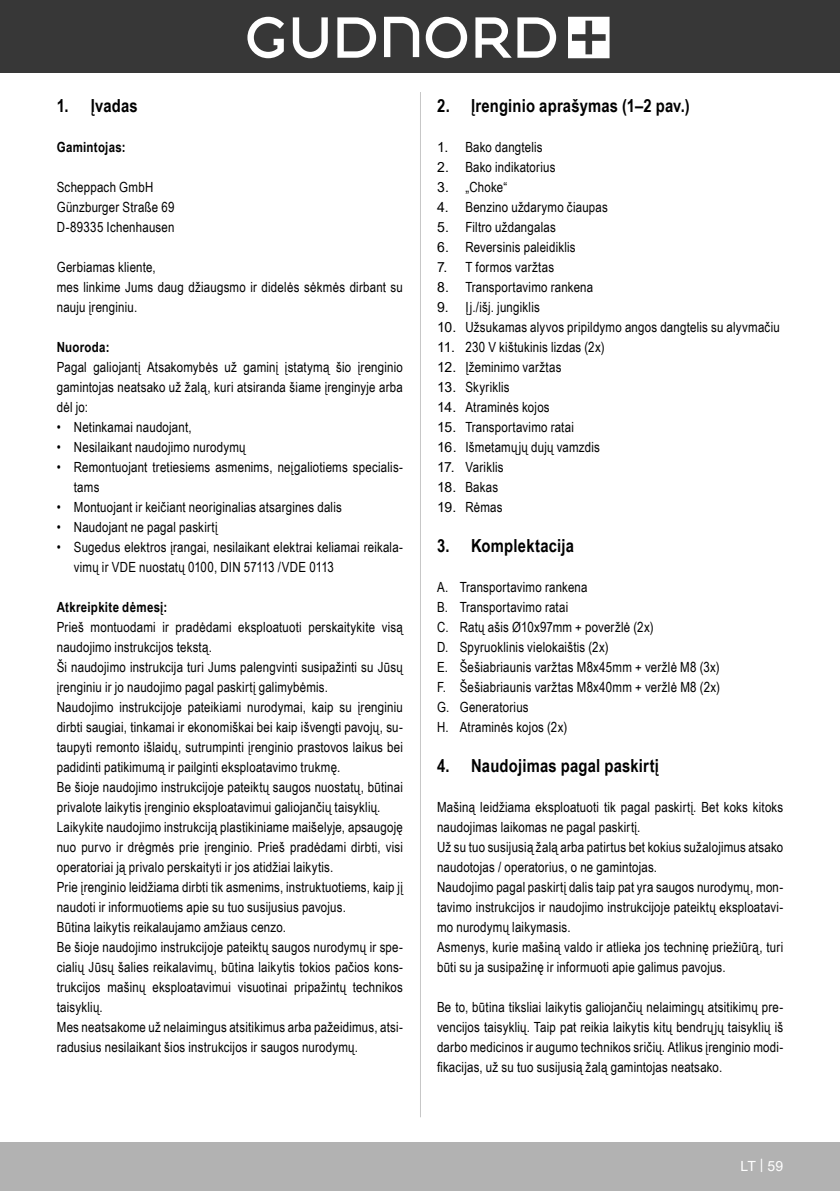
<style>
.page{position:relative;width:840px;height:1191px;background:#fff}
.page>*{position:absolute;margin:0;border:0;box-sizing:border-box;transform-origin:0 0}
.t1{font:700 18px "Arial Narrow";letter-spacing:.015em;color:#000}
.Basiseinstellung{font:14px/20px "Arial Narrow";letter-spacing:.015em;color:#000}
.Grundtext_Bold{font:700 14px "Arial Narrow";letter-spacing:.02em;color:#000}
.Grundtext_Bold-2{font:14px "Arial Narrow";letter-spacing:.015em;color:#000}
.t2{font:14px "Arial";color:#fff}
.s1{font-family:"Arial"}
</style>
<div class="page">
<div style="left:0;top:1142px;width:839px;height:49px;background:#b2b2b2"></div>
<div style="left:0;top:0;width:839px;height:72px;background:#373737"></div>
<svg style="left:568px;top:17px;width:41px;height:41px"></svg>
<svg style="left:425px;top:17px;width:42px;height:41px"></svg>
<svg style="left:384px;top:17px;width:35px;height:40px"></svg>
<svg style="left:337px;top:17px;width:39px;height:41px"></svg>
<svg style="left:292px;top:17px;width:35px;height:41px"></svg>
<svg style="left:517px;top:17px;width:39px;height:41px"></svg>
<svg style="left:475px;top:17px;width:36px;height:41px"></svg>
<svg style="left:247px;top:17px;width:37px;height:41px"></svg>
<hr style="left:420px;top:92px;width:1px;height:1025px;background:#c7c7c7">
<p class="t1" style="left:57px;top:92px;width:83px">1. Įvadas</p>
<p class="Grundtext_Bold" style="left:57px;top:136px;width:70px">Gamintojas:</p>
<p class="Basiseinstellung" style="left:57px;top:177px;width:98px">Scheppach GmbH</p>
<p class="Basiseinstellung" style="left:57px;top:197px;width:119px">Günzburger Straße 69</p>
<p class="Basiseinstellung" style="left:57px;top:217px;width:119px">D-89335 Ichenhausen</p>
<p class="Grundtext_Bold-2" style="left:57px;top:257px;width:100px">Gerbiamas kliente,</p>
<p class="Basiseinstellung" style="left:57px;top:277px;width:347px">mes linkime Jums daug džiaugsmo ir didelės sėkmės dirbant su nauju įrenginiu.</p>
<p class="Grundtext_Bold" style="left:57px;top:336px;width:54px">Nuoroda:</p>
<p class="Basiseinstellung" style="left:57px;top:357px;width:347px;text-align:justify">Pagal galiojantį Atsakomybės už gaminį įstatymą šio įrenginio gamintojas neatsako už žalą, kuri atsiranda šiame įrenginyje arba dėl jo:</p>
<p class="Basiseinstellung" style="left:57px;top:417px;width:136px">• Netinkamai naudojant,</p>
<p class="Basiseinstellung" style="left:57px;top:437px;width:190px">• Nesilaikant naudojimo nurodymų</p>
<p class="Basiseinstellung" style="left:74px;top:457px;width:330px;text-indent:-17px">• Remontuojant tretiesiems asmenims, neįgaliotiems specialis&shy;tams</p>
<p class="Basiseinstellung" style="left:57px;top:497px;width:286px">• Montuojant ir keičiant neoriginalias atsargines dalis</p>
<p class="Basiseinstellung" style="left:57px;top:517px;width:162px">• Naudojant ne pagal paskirtį</p>
<p class="Basiseinstellung" style="left:74px;top:537px;width:330px;text-indent:-17px">• Sugedus elektros įrangai, nesilaikant elektrai keliamai reikala&shy;vimų ir VDE nuostatų 0100, DIN 57113 /VDE 0113</p>
<p class="Grundtext_Bold" style="left:57px;top:596px;width:112px">Atkreipkite dėmesį:</p>
<p class="Basiseinstellung" style="left:57px;top:617px;width:347px">Prieš montuodami ir pradėdami eksploatuoti perskaitykite visą naudojimo instrukcijos tekstą.</p>
<p class="Basiseinstellung" style="left:57px;top:657px;width:347px">Ši naudojimo instrukcija turi Jums palengvinti susipažinti su Jūsų įrenginiu ir jo naudojimo pagal paskirtį galimybėmis.</p>
<p class="Basiseinstellung" style="left:57px;top:697px;width:347px;text-align:justify">Naudojimo instrukcijoje pateikiami nurodymai, kaip su įrenginiu dirbti saugiai, tinkamai ir ekonomiškai bei kaip išvengti pavojų, su&shy;taupyti remonto išlaidų, sutrumpinti įrenginio prastovos laikus bei padidinti patikimumą ir pailginti eksploatavimo trukmę.</p>
<p class="Basiseinstellung" style="left:57px;top:777px;width:347px">Be šioje naudojimo instrukcijoje pateiktų saugos nuostatų, būtinai privalote laikytis įrenginio eksploatavimui galiojančių taisyklių.</p>
<p class="Basiseinstellung" style="left:57px;top:817px;width:347px;text-align:justify">Laikykite naudojimo instrukciją plastikiniame maišelyje, apsaugoję nuo purvo ir drėgmės prie įrenginio. Prieš pradėdami dirbti, visi operatoriai ją privalo perskaityti ir jos atidžiai laikytis.</p>
<p class="Basiseinstellung" style="left:57px;top:877px;width:347px">Prie įrenginio leidžiama dirbti tik asmenims, instruktuotiems, kaip jį naudoti ir informuotiems apie su tuo susijusius pavojus.</p>
<p class="Basiseinstellung" style="left:57px;top:917px;width:231px">Būtina laikytis reikalaujamo amžiaus cenzo.</p>
<p class="Basiseinstellung" style="left:57px;top:937px;width:347px;text-align:justify">Be šioje naudojimo instrukcijoje pateiktų saugos nurodymų ir spe&shy;cialių Jūsų šalies reikalavimų, būtina laikytis tokios pačios kons&shy;trukcijos mašinų eksploatavimui visuotinai pripažintų technikos taisyklių.</p>
<p class="Basiseinstellung" style="left:57px;top:1017px;width:347px">Mes neatsakome už nelaimingus atsitikimus arba pažeidimus, atsi&shy;radusius nesilaikant šios instrukcijos ir saugos nurodymų.</p>
<p class="t1" style="left:437px;top:92px;width:254px">2. Įrenginio aprašymas (1–2 pav.)</p>
<p class="Basiseinstellung" style="left:437px;top:137px;width:107px"><span class="s1">1.</span> Bako dangtelis</p>
<p class="Basiseinstellung" style="left:437px;top:157px;width:120px"><span class="s1">2.</span> Bako indikatorius</p>
<p class="Basiseinstellung" style="left:437px;top:177px;width:72px"><span class="s1">3.</span> „Choke“</p>
<p class="Basiseinstellung" style="left:437px;top:197px;width:172px"><span class="s1">4.</span> Benzino uždarymo čiaupas</p>
<p class="Basiseinstellung" style="left:437px;top:217px;width:120px"><span class="s1">5.</span> Filtro uždangalas</p>
<p class="Basiseinstellung" style="left:437px;top:237px;width:140px"><span class="s1">6.</span> Reversinis paleidiklis</p>
<p class="Basiseinstellung" style="left:437px;top:257px;width:118px"><span class="s1">7.</span> T formos varžtas</p>
<p class="Basiseinstellung" style="left:437px;top:277px;width:158px"><span class="s1">8.</span> Transportavimo rankena</p>
<p class="Basiseinstellung" style="left:437px;top:297px;width:104px"><span class="s1">9.</span> Įj./išj. jungiklis</p>
<p class="Basiseinstellung" style="left:437px;top:317px;width:344px"><span class="s1">10.</span> Užsukamas alyvos pripildymo angos dangtelis su alyvmačiu</p>
<p class="Basiseinstellung" style="left:437px;top:337px;width:169px"><span class="s1">11.</span> 230 V kištukinis lizdas (2x)</p>
<p class="Basiseinstellung" style="left:437px;top:357px;width:126px"><span class="s1">12.</span> Įžeminimo varžtas</p>
<p class="Basiseinstellung" style="left:437px;top:377px;width:74px"><span class="s1">13.</span> Skyriklis</p>
<p class="Basiseinstellung" style="left:437px;top:397px;width:114px"><span class="s1">14.</span> Atraminės kojos</p>
<p class="Basiseinstellung" style="left:437px;top:417px;width:138px"><span class="s1">15.</span> Transportavimo ratai</p>
<p class="Basiseinstellung" style="left:437px;top:437px;width:164px"><span class="s1">16.</span> Išmetamųjų dujų vamzdis</p>
<p class="Basiseinstellung" style="left:437px;top:457px;width:68px"><span class="s1">17.</span> Variklis</p>
<p class="Basiseinstellung" style="left:437px;top:477px;width:63px"><span class="s1">18.</span> Bakas</p>
<p class="Basiseinstellung" style="left:437px;top:497px;width:67px"><span class="s1">19.</span> Rėmas</p>
<p class="t1" style="left:437px;top:532px;width:138px">3. Komplektacija</p>
<p class="Basiseinstellung" style="left:437px;top:577px;width:152px">A. Transportavimo rankena</p>
<p class="Basiseinstellung" style="left:437px;top:597px;width:133px">B. Transportavimo ratai</p>
<p class="Basiseinstellung" style="left:437px;top:617px;width:218px">C. Ratų ašis Ø10x97mm + poveržlė (2x)</p>
<p class="Basiseinstellung" style="left:437px;top:637px;width:173px">D. Spyruoklinis vielokaištis (2x)</p>
<p class="Basiseinstellung" style="left:437px;top:657px;width:284px">E. Šešiabriaunis varžtas M8x45mm + veržlė M8 (3x)</p>
<p class="Basiseinstellung" style="left:437px;top:677px;width:284px">F. Šešiabriaunis varžtas M8x40mm + veržlė M8 (2x)</p>
<p class="Basiseinstellung" style="left:437px;top:697px;width:93px">G. Generatorius</p>
<p class="Basiseinstellung" style="left:437px;top:717px;width:132px">H. Atraminės kojos (2x)</p>
<p class="t1" style="left:437px;top:752px;width:223px">4. Naudojimas pagal paskirtį</p>
<p class="Basiseinstellung" style="left:437px;top:797px;width:347px">Mašiną leidžiama eksploatuoti tik pagal paskirtį. Bet koks kitoks naudojimas laikomas ne pagal paskirtį.</p>
<p class="Basiseinstellung" style="left:437px;top:837px;width:347px">Už su tuo susijusią žalą arba patirtus bet kokius sužalojimus atsako naudotojas / operatorius, o ne gamintojas.</p>
<p class="Basiseinstellung" style="left:437px;top:877px;width:347px;text-align:justify">Naudojimo pagal paskirtį dalis taip pat yra saugos nurodymų, mon&shy;tavimo instrukcijos ir naudojimo instrukcijoje pateiktų eksploatavi&shy;mo nurodymų laikymasis.</p>
<p class="Basiseinstellung" style="left:437px;top:937px;width:347px">Asmenys, kurie mašiną valdo ir atlieka jos techninę priežiūrą, turi būti su ja susipažinę ir informuoti apie galimus pavojus.</p>
<p class="Basiseinstellung" style="left:437px;top:997px;width:347px;text-align:justify">Be to, būtina tiksliai laikytis galiojančių nelaimingų atsitikimų pre&shy;vencijos taisyklių. Taip pat reikia laikytis kitų bendrųjų taisyklių iš darbo medicinos ir augumo technikos sričių. Atlikus įrenginio modi&shy;fikacijas, už su tuo susijusią žalą gamintojas neatsako.</p>
<p class="t2" style="left:740px;top:1156px;width:44px">LT | 59</p>
</div>
